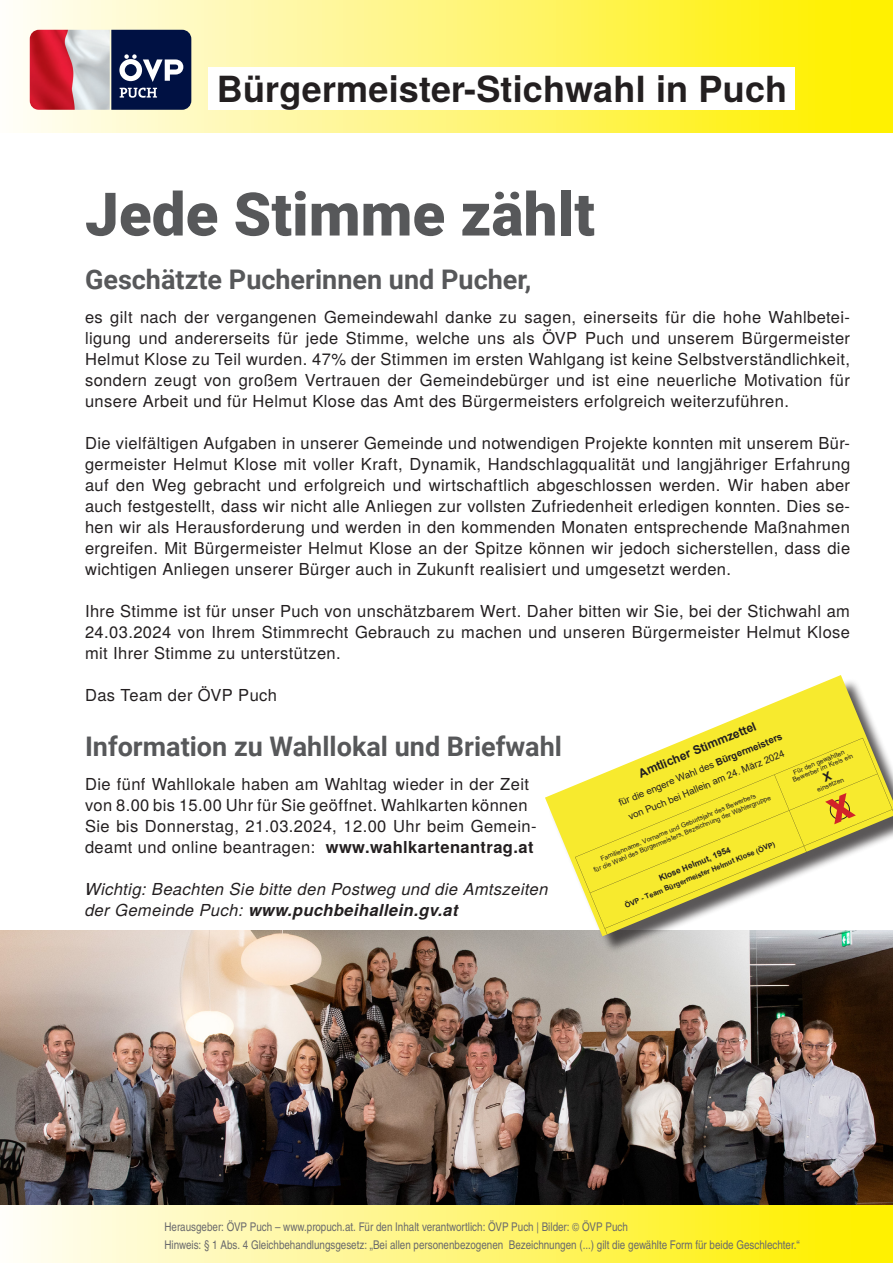
<style>
.page{position:relative;width:893px;height:1263px;background:#fff}
.page>*{position:absolute;margin:0;border:0;box-sizing:border-box;transform-origin:0 0}
.t1{font:900 60px "Roboto";letter-spacing:.005em;color:#57585a}
.t2{font:700 36px "Te X Gyre Heros";letter-spacing:.005em;color:#231f20}
.t3{font:700 27px "Roboto";color:#57585a}
.Seite2{font:16.5px/21px "Te X Gyre Heros";letter-spacing:.025em;color:#231f20;text-align:justify}
.Leistungsbilanz{font:16.5px/21px "Te X Gyre Heros";letter-spacing:.025em;color:#231f20}
.Seite2-2{font:italic 16.5px/21px "Te X Gyre Heros";letter-spacing:.025em;color:#231f20}
.t4{font:12px "Te X Gyre Heros Condensed";color:#69696c}
.t5{font:700 12px "Arial";color:#231f20}
.t6{font:9.6px/16.4px "Arial";color:#231f20;text-align:center}
.t7{font:700 8.4px "Arial";color:#231f20}
.t8{font:700 7.2px "Arial";color:#231f20}
.t9{font:6.6px/7.5px "Arial";color:#231f20;text-align:center}
.s1{font-weight:700}
</style>
<div class="page">
<div style="left:0;top:0;width:893px;height:132px;background:linear-gradient(to right,#fffdfc,#ffef00)"></div>
<img style="left:30px;top:30px;width:80px;height:80px">
<svg style="left:111px;top:30px;width:80px;height:80px;background:#27355f"></svg>
<hr style="left:892px;top:0;width:1px;height:132px;background:#fff101">
<div style="left:0;top:1205px;width:893px;height:58px;background:linear-gradient(to right,#fffdfc,#ffef00)"></div>
<div style="left:208px;top:67px;width:587px;height:43px;background:#fff"></div>
<img style="left:0;top:931px;width:893px;height:274px">
<div style="left:548px;top:678px;width:345px;height:276px;background:#231f20;opacity:.75"></div>
<svg style="left:545px;top:675px;width:348px;height:261px"></svg>
<svg style="left:575px;top:738px;width:318px;height:196px"></svg>
<p class="t2" style="left:217px;top:62px;width:572px">Bürgermeister-Stichwahl in Puch</p>
<p class="t1" style="left:85px;top:172px;width:511px">Jede Stimme zählt</p>
<p class="t3" style="left:85px;top:260px;width:448px">Geschätzte Pucherinnen und Pucher,</p>
<p class="Seite2" style="left:85px;top:305px;width:767px">es gilt nach der vergangenen Gemeindewahl danke zu sagen, einerseits für die hohe Wahlbetei&shy;ligung und andererseits für jede Stimme, welche uns als ÖVP Puch und unserem Bürgermeister Helmut Klose zu Teil wurden. 47% der Stimmen im ersten Wahlgang ist keine Selbstverständlichkeit, sondern zeugt von großem Vertrauen der Gemeindebürger und ist eine neuerliche Motivation für unsere Arbeit und für Helmut Klose das Amt des Bürgermeisters erfolgreich weiterzuführen.</p>
<p class="Seite2" style="left:85px;top:431px;width:767px">Die vielfältigen Aufgaben in unserer Gemeinde und notwendigen Projekte konnten mit unserem Bür&shy;germeister Helmut Klose mit voller Kraft, Dynamik, Handschlagqualität und langjähriger Erfahrung auf den Weg gebracht und erfolgreich und wirtschaftlich abgeschlossen werden. Wir haben aber auch festgestellt, dass wir nicht alle Anliegen zur vollsten Zufriedenheit erledigen konnten. Dies se&shy;hen wir als Herausforderung und werden in den kommenden Monaten entsprechende Maßnahmen ergreifen. Mit Bürgermeister Helmut Klose an der Spitze können wir jedoch sicherstellen, dass die wichtigen Anliegen unserer Bürger auch in Zukunft realisiert und umgesetzt werden.</p>
<p class="Seite2" style="left:85px;top:599px;width:767px">Ihre Stimme ist für unser Puch von unschätzbarem Wert. Daher bitten wir Sie, bei der Stichwahl am 24.03.2024 von Ihrem Stimmrecht Gebrauch zu machen und unseren Bürgermeister Helmut Klose mit Ihrer Stimme zu unterstützen.</p>
<p class="Seite2" style="left:85px;top:683px;width:194px">Das Team der ÖVP Puch</p>
<p class="t3" style="left:85px;top:727px;width:478px">Information zu Wahllokal und Briefwahl</p>
<p class="Leistungsbilanz" style="left:85px;top:772px;width:453px">Die fünf Wahllokale haben am Wahltag wieder in der Zeit von 8.00 bis 15.00 Uhr für Sie geöffnet. Wahlkarten können Sie bis Donnerstag, 21.03.2024, 12.00 Uhr beim Gemein&shy;deamt und online beantragen: <span class="s1">www.wahlkartenantrag.at</span></p>
<p class="Seite2-2" style="left:85px;top:877px;width:465px">Wichtig: Beachten Sie bitte den Postweg und die Amtszeiten der Gemeinde Puch: <span class="s1">www.puchbeihallein.gv.at</span></p>
<p class="t5" style="left:636px;top:767px;width:128px;rotate:-23deg">Amtlicher Stimmzettel</p>
<p class="t6" style="left:616px;top:795px;width:177px;rotate:-22deg">für die engere Wahl des <span class="s1">Bürgermeisters </span>von Puch bei Hallein am 24. März 2024</p>
<p class="t9" style="left:789px;top:771px;width:66px;line-height:6.6px;rotate:-23deg">Für den gewählten<br>Bewerber im Kreis ein</p>
<p class="t9" style="left:816px;top:786px;width:30px;rotate:-23deg">einsetzen</p>
<p class="t9" style="left:590px;top:860px;width:193px;rotate:-23deg">Familienname, Vorname und Geburtsjahr des Bewerbers<br>für die Wahl des Bürgermeisters, Bezeichnung der Wählergruppe</p>
<p class="t8" style="left:623px;top:901px;width:163px;rotate:-23deg">ÖVP - Team Bürgermeister Helmut Klose (ÖVP)</p>
<p class="t7" style="left:657px;top:873px;width:79px;rotate:-22deg">Klose Helmut, 1954</p>
<p class="t4" style="left:164px;top:1218px;width:465px">Herausgeber: ÖVP Puch – www.propuch.at. Für den Inhalt verantwortlich: ÖVP Puch | Bilder: © ÖVP Puch</p>
<p class="t4" style="left:164px;top:1236px;width:637px">Hinweis: § 1 Abs. 4 Gleichbehandlungsgesetz: „Bei allen personenbezogenen Bezeichnungen (...) gilt die gewählte Form für beide Geschlechter.“</p>
</div>
